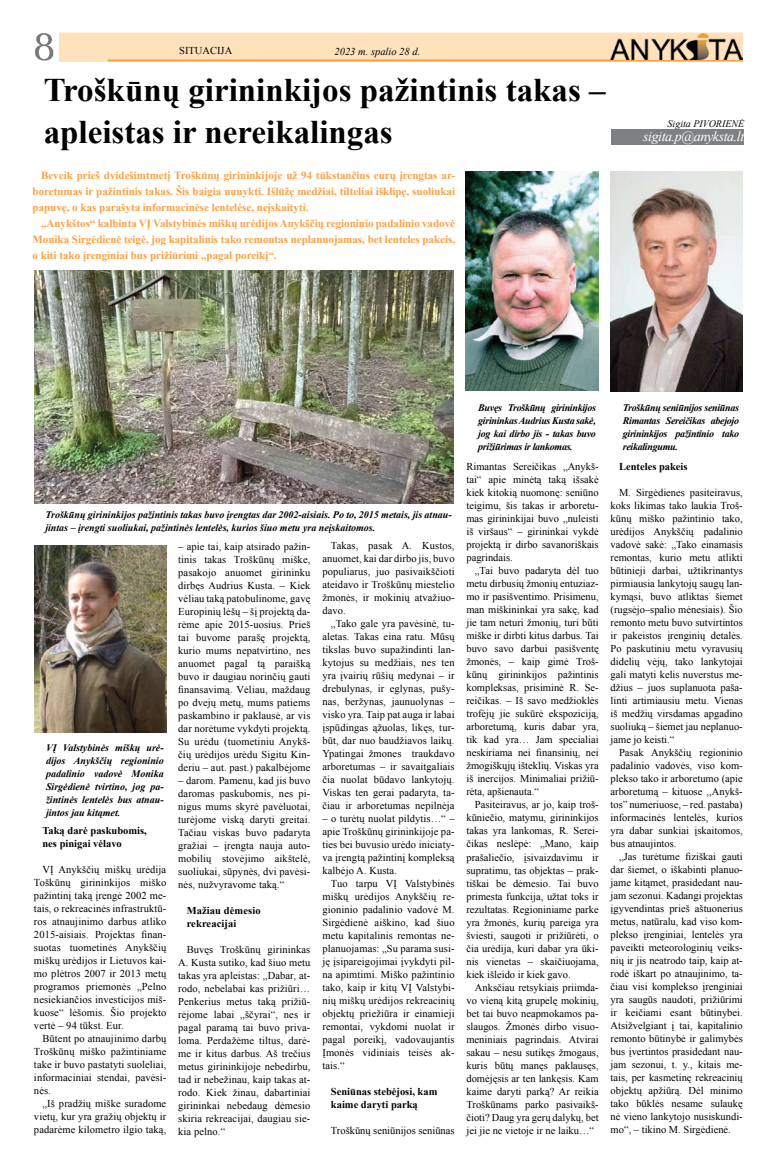
<style>
.page{position:relative;width:777px;height:1168px;background:#fff}
.page>*{position:absolute;margin:0;border:0;box-sizing:border-box;transform-origin:0 0}
.t1{font:700 33px/42px "Times New Roman";color:#000}
.t2{font:italic 14px "Times New Roman";letter-spacing:-.03em;color:#fff}
.t3{font:700 11px/16px "Times New Roman";color:#f9a141;text-align:justify}
.t4{font:10.5px/13px "Times New Roman";letter-spacing:.01em;color:#000;text-align:justify}
.t5{font:700 10.5px/13px "Times New Roman";color:#000}
.t6{font:italic 10.5px "Times New Roman";color:#000}
.t7{font:italic 700 10px/13px "Times New Roman";color:#000;text-align:justify}
.t8{font:italic 10px "Times New Roman";color:#000}
</style>
<div class="page">
<div style="left:59px;top:33px;width:684px;height:29px;background:#ffe1bc;border:1px solid #ffe1bc"></div>
<hr style="left:108px;top:59px;width:634px;height:2px;background:#f9a141">
<img style="left:610px;top:33px;width:132px;height:27px">
<img style="left:35px;top:33px;width:19px;height:28px">
<div style="left:611px;top:129px;width:133px;height:15px;background:#7e8082"></div>
<img style="left:34px;top:270px;width:419px;height:234px">
<img style="left:35px;top:545px;width:131px;height:188px">
<img style="left:466px;top:172px;width:132px;height:218px">
<img style="left:610px;top:172px;width:133px;height:219px">
<p class="t4" style="left:179px;top:44px;width:55px">SITUACIJA</p>
<p class="t6" style="left:334px;top:44px;width:87px">2023 m. spalio 28 d.</p>
<h1 class="t1" style="left:44px;top:68px;width:563px">Troškūnų girininkijos pažintinis takas – apleistas ir nereikalingas</h1>
<p class="t3" style="left:33px;top:167px;width:424px;text-indent:9px">Beveik prieš dvidešimtmetį Troškūnų girininkijoje už 94 tūkstančius eurų įrengtas ar&shy;boretumas ir pažintinis takas. Šis baigia nunykti. Išlūžę medžiai, tilteliai išklipę, suoliukai papuvę, o kas parašyta informacinėse lentelėse, neįskaityti.</p>
<p class="t3" style="left:33px;top:215px;width:424px;text-indent:9px">„Anykštos“ kalbinta VĮ Valstybinės miškų urėdijos Anykščių regioninio padalinio vadovė Monika Sirgėdienė teigė, jog kapitalinis tako remontas neplanuojamas, bet lenteles pakeis, o kiti tako įrenginiai bus prižiūrimi ,,pagal poreikį“.</p>
<p class="t8" style="left:667px;top:117px;width:78px">Sigita PIVORIENĖ</p>
<h2 class="t2" style="left:643px;top:127px;width:102px">sigita.p@anyksta.lt</h2>
<p class="t7" style="left:45px;top:508px;width:408px">Troškūnų girininkijos pažintinis takas buvo įrengtas dar 2002-aisiais. Po to, 2015 metais, jis atnau&shy;jintas – įrengti suoliukai, pažintinės lentelės, kurios šiuo metu yra neįskaitomos.</p>
<p class="t7" style="left:46px;top:740px;width:119px">VĮ Valstybinės miškų urė&shy;dijos Anykščių regioninio padalinio vadovė Monika Sirgėdienė tvirtino, jog pa&shy;žintinės lentelės bus atnau&shy;jintos jau kitąmet.</p>
<p class="t5" style="left:42px;top:823px;width:106px">Taką darė paskubomis, nes pinigai vėlavo</p>
<p class="t4" style="left:34px;top:862px;width:134px;text-indent:9px">VĮ Anykščių miškų urėdija Toškūnų girininkijos miško pažintinį taką įrengė 2002 me&shy;tais, o rekreacinės infrastruktū&shy;ros atnaujinimo darbus atliko 2015-aisiais. Projektas finan&shy;suotas tuometinės Anykščių miškų urėdijos ir Lietuvos kai&shy;mo plėtros 2007 ir 2013 metų programos priemonės „Pelno nesiekiančios investicijos miš&shy;kuose“ lėšomis. Šio projekto vertė – 94 tūkst. Eur.</p>
<p class="t4" style="left:34px;top:1031px;width:134px;text-indent:9px">Būtent po atnaujinimo darbų Troškūnų miško pažintiniame take ir buvo pastatyti suoleliai, informaciniai stendai, pavėsi&shy;nės.</p>
<p class="t4" style="left:34px;top:1096px;width:134px;text-indent:9px">„Iš pradžių miške suradome vietų, kur yra gražių objektų ir padarėme kilometro ilgio taką,</p>
<p class="t4" style="left:178px;top:539px;width:134px">– apie tai, kaip atsirado pažin&shy;tinis takas Troškūnų miške, pasakojo anuomet girininku dirbęs Audrius Kusta. – Kiek vėliau taką patobulinome, gavę Europinių lėšų – šį projektą da&shy;rėme apie 2015-uosius. Prieš tai buvome parašę projektą, kurio mums nepatvirtino, nes anuomet pagal tą paraišką buvo ir daugiau norinčių gauti finansavimą. Vėliau, maždaug po dvejų metų, mums patiems paskambino ir paklausė, ar vis dar norėtume vykdyti projektą.<br>Su urėdu (tuometiniu Anykš&shy;čių urėdijos urėdu Sigitu Kin&shy;deriu – aut. past.) pakalbėjome</p>
<p class="t4" style="left:178px;top:773px;width:134px">– darom. Pamenu, kad jis buvo daromas paskubomis, nes pi&shy;nigus mums skyrė pavėluotai, turėjome viską daryti greitai.<br>Tačiau viskas buvo padaryta gražiai – įrengta nauja auto&shy;mobilių stovėjimo aikštelė, suoliukai, sūpynės, dvi pavėsi&shy;nės, nužvyravome taką.“</p>
<p class="t5" style="left:187px;top:903px;width:75px">Mažiau dėmesio rekreacijai</p>
<p class="t4" style="left:178px;top:942px;width:134px;text-indent:9px">Buvęs Troškūnų girininkas A. Kusta sutiko, kad šiuo metu takas yra apleistas: „Dabar, at&shy;rodo, nebelabai kas prižiūri… Penkerius metus taką prižiū&shy;rėjome labai „ščyrai“, nes ir pagal paramą tai buvo priva&shy;loma. Perdažėme tiltus, darė&shy;me ir kitus darbus. Aš trečius metus girininkijoje nebedirbu, tad ir nebežinau, kaip takas at&shy;rodo. Kiek žinau, dabartiniai girininkai nebedaug dėmesio skiria rekreacijai, daugiau sie&shy;kia pelno.“</p>
<p class="t4" style="left:322px;top:539px;width:134px;text-indent:9px">Takas, pasak A. Kustos, anuomet, kai dar dirbo jis, buvo populiarus, juo pasivaikščioti ateidavo ir Troškūnų miestelio žmonės, ir mokinių atvažiuo&shy;davo.</p>
<p class="t4" style="left:322px;top:617px;width:134px;text-indent:9px">„Tako gale yra pavėsinė, tu&shy;aletas. Takas eina ratu. Mūsų tikslas buvo supažindinti lan&shy;kytojus su medžiais, nes ten yra įvairių rūšių medynai – ir drebulynas, ir eglynas, pušy&shy;nas, beržynas, jaunuolynas – visko yra. Taip pat auga ir labai įspūdingas ąžuolas, likęs, tur&shy;būt, dar nuo baudžiavos laikų.<br>Ypatingai žmones traukdavo arboretumas – ir savaitgaliais čia nuolat būdavo lankytojų.<br>Viskas ten gerai padaryta, ta&shy;čiau ir arboretumas nepilnėja</p>
<p class="t4" style="left:322px;top:812px;width:134px">– o turėtų nuolat pildytis…“ – apie Troškūnų girininkijoje pa&shy;ties bei buvusio urėdo iniciaty&shy;va įrengtą pažintinį kompleksą kalbėjo A. Kusta.</p>
<p class="t4" style="left:322px;top:877px;width:134px;text-indent:9px">Tuo tarpu VĮ Valstybinės miškų urėdijos Anykščių re&shy;gioninio padalinio vadovė M.<br>Sirgėdienė aiškino, kad šiuo metu kapitalinis remontas ne&shy;planuojamas: „Su parama susi&shy;ję įsipareigojimai įvykdyti pil&shy;na apimtimi. Miško pažintinio tako, kaip ir kitų VĮ Valstybi&shy;nių miškų urėdijos rekreacinių objektų priežiūra ir einamieji remontai, vykdomi nuolat ir pagal poreikį, vadovaujantis Įmonės vidiniais teisės ak&shy;tais.“</p>
<p class="t5" style="left:331px;top:1085px;width:108px">Seniūnas stebėjosi, kam kaime daryti parką</p>
<p class="t4" style="left:331px;top:1124px;width:125px">Troškūnų seniūnijos seniūnas</p>
<p class="t7" style="left:478px;top:400px;width:119px">Buvęs Troškūnų girininkijos girininkas Audrius Kusta sakė, jog kai dirbo jis - takas buvo prižiūrimas ir lankomas.</p>
<p class="t7" style="left:623px;top:400px;width:118px">Troškūnų seniūnijos seniūnas Rimantas Sereičikas abejojo girininkijos pažintinio tako reikalingumu.</p>
<p class="t4" style="left:466px;top:460px;width:134px">Rimantas Sereičikas „Anykš&shy;tai“ apie minėtą taką išsakė kiek kitokią nuomonę: seniūno teigimu, šis takas ir arboretu&shy;mas girininkijai buvo „nuleisti iš viršaus“ – girininkai vykdė projektą ir dirbo savanoriškais pagrindais.</p>
<p class="t4" style="left:466px;top:564px;width:134px;text-indent:9px">„Tai buvo padaryta dėl tuo metu dirbusių žmonių entuziaz&shy;mo ir pasišventimo. Prisimenu, man miškininkai yra sakę, kad jie tam neturi žmonių, turi būti miške ir dirbti kitus darbus. Tai buvo savo darbui pasišventę žmonės, – kaip gimė Troš&shy;kūnų girininkijos pažintinis kompleksas, prisiminė R. Se&shy;reičikas. – Iš savo medžioklės trofėjų jie sukūrė ekspoziciją, arboretumą, kuris dabar yra, tik kad yra… Jam specialiai neskiriama nei finansinių, nei žmogiškųjų išteklių. Viskas yra iš inercijos. Minimaliai prižiū&shy;rėta, apšienauta.“</p>
<p class="t4" style="left:466px;top:798px;width:134px;text-indent:9px">Pasiteiravus, ar jo, kaip troš&shy;kūniečio, matymu, girininkijos takas yra lankomas, R. Serei&shy;čikas neslėpė: „Mano, kaip prašaliečio, įsivaizdavimu ir supratimu, tas objektas – prak&shy;tiškai be dėmesio. Tai buvo primesta funkcija, užtat toks ir rezultatas. Regioniniame parke yra žmonės, kurių pareiga yra šviesti, saugoti ir prižiūrėti, o čia urėdija, kuri dabar yra ūki&shy;nis vienetas – skaičiuojama, kiek išleido ir kiek gavo.</p>
<p class="t4" style="left:466px;top:980px;width:134px;text-indent:9px">Anksčiau retsykiais priimda&shy;vo vieną kitą grupelę mokinių, bet tai buvo neapmokamos pa&shy;slaugos. Žmonės dirbo visuo&shy;meniniais pagrindais. Atvirai sakau – nesu sutikęs žmogaus, kuris būtų manęs paklausęs, domėjęsis ar ten lankęsis. Kam kaime daryti parką? Ar reikia Troškūnams parko pasivaikš&shy;čioti? Daug yra gerų dalykų, bet jei jie ne vietoje ir ne laiku…“</p>
<p class="t5" style="left:619px;top:460px;width:70px">Lenteles pakeis</p>
<p class="t4" style="left:610px;top:486px;width:134px;text-indent:9px">M. Sirgėdienes pasiteiravus, koks likimas tako laukia Troš&shy;kūnų miško pažintinio tako, urėdijos Anykščių padalinio vadovė sakė: „Tako einamasis remontas, kurio metu atlikti būtinieji darbai, užtikrinantys pirmiausia lankytojų saugų lan&shy;kymąsi, buvo atliktas šiemet (rugsėjo–spalio mėnesiais). Šio remonto metu buvo sutvirtintos ir pakeistos įrenginių detalės.<br>Po paskutiniu metu vyravusių didelių vėjų, tako lankytojai gali matyti kelis nuverstus me&shy;džius – juos suplanuota paša&shy;linti artimiausiu metu. Vienas iš medžių virsdamas apgadino suoliuką – šiemet jau neplanuo&shy;jame jo keisti.“</p>
<p class="t4" style="left:610px;top:746px;width:134px;text-indent:9px">Pasak Anykščių regioninio padalinio vadovės, viso kom&shy;plekso tako ir arboretumo (apie arboretumą – kituose ,,Anykš&shy;tos” numeriuose, – red. pastaba) informacinės lentelės, kurios yra dabar sunkiai įskaitomos, bus atnaujintos.</p>
<p class="t4" style="left:610px;top:850px;width:134px;text-indent:9px">„Jas turėtume fiziškai gauti dar šiemet, o iškabinti planuo&shy;jame kitąmet, prasidedant nau&shy;jam sezonui. Kadangi projektas įgyvendintas prieš aštuonerius metus, natūralu, kad viso kom&shy;plekso įrenginiai, lentelės yra paveikti meteorologinių veiks&shy;nių ir jis neatrodo taip, kaip at&shy;rodė iškart po atnaujinimo, ta&shy;čiau visi komplekso įrenginiai yra saugūs naudoti, prižiūrimi ir keičiami esant būtinybei.<br>Atsižvelgiant į tai, kapitalinio remonto būtinybė ir galimybės bus įvertintos prasidedant nau&shy;jam sezonui, t. y., kitais me&shy;tais, per kasmetinę rekreacinių objektų apžiūrą. Dėl minimo tako būklės nesame sulaukę nė vieno lankytojo nusiskundi&shy;mo“, – tikino M. Sirgėdienė.</p>
</div>
